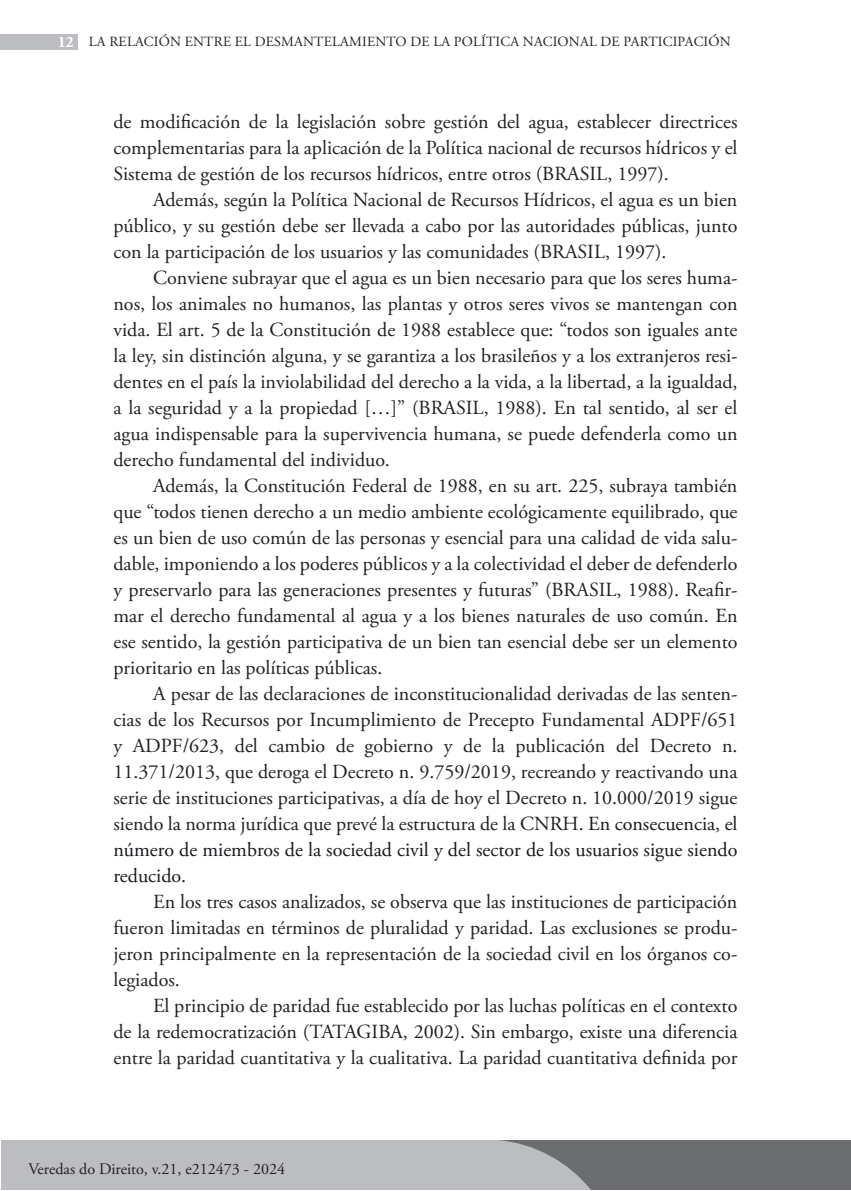
<style>
.page{position:relative;width:851px;height:1191px;background:#fff}
.page>*{position:absolute;margin:0;border:0;box-sizing:border-box;transform-origin:0 0}
.t1{font:20px/26px "Adobe Garamond Pro";color:#231f20;text-align:justify}
.t2{font:16px "Adobe Garamond Pro";color:#231f20}
.t3{font:14px "Adobe Garamond Pro";letter-spacing:.015em;color:#231f20}
.s1{font-weight:700;font-size:16px;color:#fff}
.s2{color:#15181c}
</style>
<div class="page">
<div style="left:1px;top:1140px;width:849px;height:50px;background:#6c6d70"></div>
<div style="left:0;top:34px;width:77px;height:16px;background:#bcbdc0"></div>
<div style="left:1px;top:1140px;width:590px;height:50px;background:#bcbdc0"></div>
<p class="t3" style="left:59px;top:34px;width:673px"><span class="s1">12</span> LA RELACIÓN ENTRE EL DESMANTELAMIENTO DE LA POLÍTICA NACIONAL DE PARTICIPACIÓN</p>
<p class="t1" style="left:113px;top:109px;width:625px">de modificación de la legislación sobre gestión del agua, establecer directrices complementarias para la aplicación de la Política nacional de recursos hídricos y el Sistema de gestión de los recursos hídricos, entre otros (BRASIL, 1997).</p>
<p class="t1" style="left:113px;top:187px;width:625px;text-indent:40px">Además, según la Política Nacional de Recursos Hídricos, el agua es un bien público, y su gestión debe ser llevada a cabo por las autoridades públicas, junto con la participación de los usuarios y las comunidades (BRASIL, 1997).</p>
<p class="t1" style="left:113px;top:265px;width:625px;text-indent:40px">Conviene subrayar que el agua es un bien necesario para que los seres huma&shy;nos, los animales no humanos, las plantas y otros seres vivos se mantengan con vida. El art. 5 de la Constitución de 1988 establece que: “todos son iguales ante la ley, sin distinción alguna, y se garantiza a los brasileños y a los extranjeros resi&shy;dentes en el país la inviolabilidad del derecho a la vida, a la libertad, a la igualdad, a la seguridad y a la propiedad […]” (BRASIL, 1988). En tal sentido, al ser el agua indispensable para la supervivencia humana, se puede defenderla como un derecho fundamental del individuo.</p>
<p class="t1" style="left:113px;top:473px;width:625px;text-indent:40px">Además, la Constitución Federal de 1988, en su art. 225, subraya también que “todos tienen derecho a un medio ambiente ecológicamente equilibrado, que es un bien de uso común de las personas y esencial para una calidad de vida salu&shy;dable, imponiendo a los poderes públicos y a la colectividad el deber de defenderlo y preservarlo para las generaciones presentes y futuras” (BRASIL, 1988). Reafir&shy;mar el derecho fundamental al agua y a los bienes naturales de uso común. En ese sentido, la gestión participativa de un bien tan esencial debe ser un elemento prioritario en las políticas públicas.</p>
<p class="t1" style="left:113px;top:681px;width:625px;text-indent:40px">A pesar de las declaraciones de inconstitucionalidad derivadas de las senten&shy;cias de los Recursos por Incumplimiento de Precepto Fundamental ADPF/651 y ADPF/623, del cambio de gobierno y de la publicación del Decreto n.<br>11.371/2013, que deroga el Decreto n. 9.759/2019, recreando y reactivando una serie de instituciones participativas, a día de hoy el Decreto n. 10.000/2019 sigue siendo la norma jurídica que prevé la estructura de la CNRH<span class="s2">. En consecuencia, el número de miembros de la sociedad civil y del sector de los usuarios sigue siendo reducido.</span></p>
<p class="t1" style="left:113px;top:889px;width:625px;text-indent:40px">En los tres casos analizados, se observa que las instituciones de participación fueron limitadas en términos de pluralidad y paridad. Las exclusiones se produ&shy;jeron principalmente en la representación de la sociedad civil en los órganos co&shy;legiados.</p>
<p class="t1" style="left:113px;top:993px;width:625px;text-indent:40px">El principio de paridad fue establecido por las luchas políticas en el contexto de la redemocratización (TATAGIBA, 2002). Sin embargo, existe una diferencia entre la paridad cuantitativa y la cualitativa. La paridad cuantitativa definida por</p>
<p class="t2" style="left:28px;top:1159px;width:258px">Veredas do Direito, v.21, e212473 - 2024</p>
</div>
